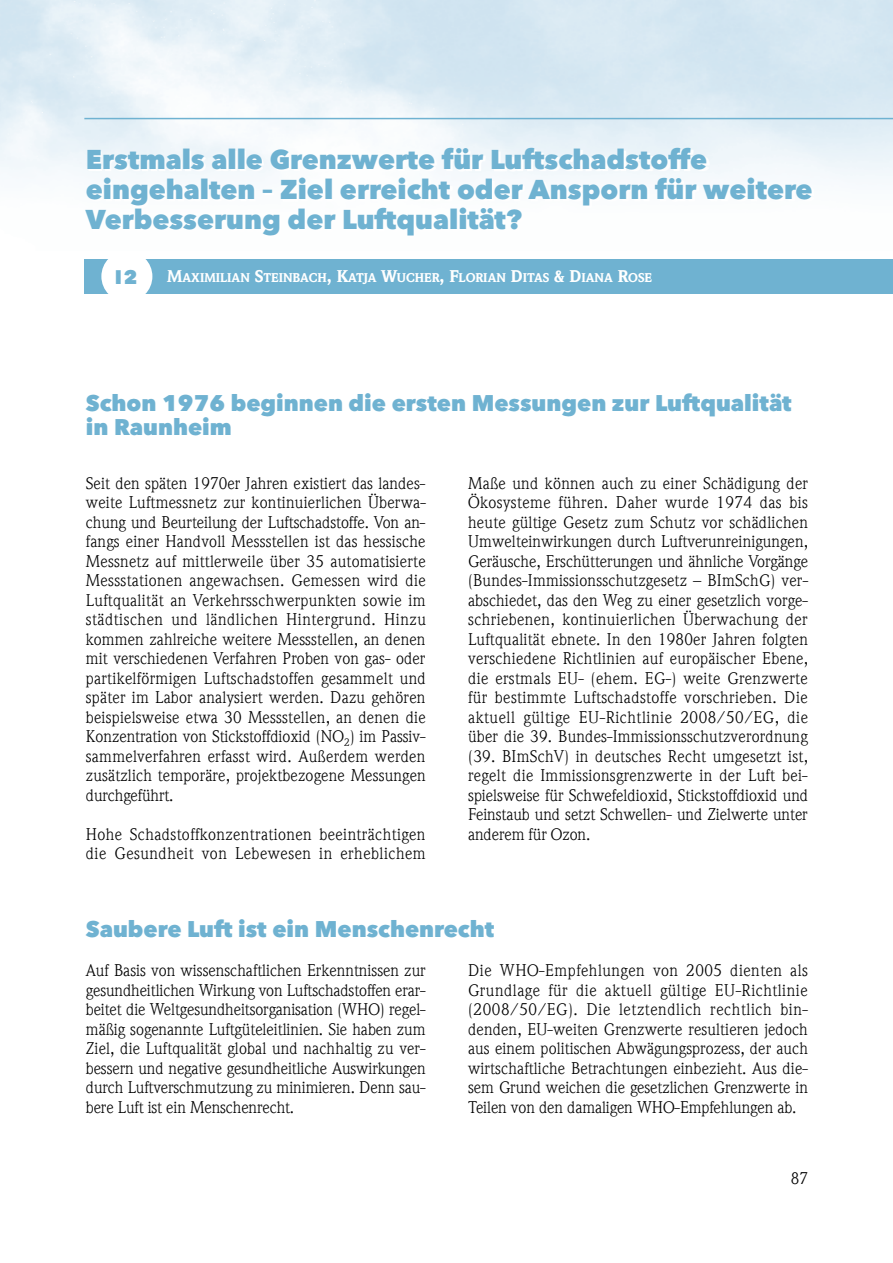
<style>
.page{position:relative;width:893px;height:1263px;background:#fff}
.page>*{position:absolute;margin:0;border:0;box-sizing:border-box;transform-origin:0 0}
.t1{font:800 27px/30px "Avenir Next LT Pro";color:#6fb2d1}
.t2{font:800 22.5px/24px "Avenir Next LT Pro";color:#6fb2d1}
.t3{font:800 19.5px "Avenir Next LT Pro";color:#6fb2d1}
.t4{font:16.5px/19.5px "ITC Weidemann Com";letter-spacing:-.005em;color:#000;text-align:justify}
.t5{font:16.5px/19.5px "ITC Weidemann Com";letter-spacing:.025em;color:#000}
.t6{font:900 12.3px "ITC Weidemann Com";color:#fff}
.s1{font-size:16.5px}
</style>
<div class="page">
<hr style="left:84px;top:118px;width:809px;height:1px;background:#6fb2d1">
<div style="left:84px;top:259px;width:809px;height:34px;background:#6fb2d1"></div>
<div style="left:101px;top:251px;width:51px;height:51px;background:#fff;border-radius:50%"></div>
<h1 class="t1" style="left:86px;top:145px;width:728px">Erstmals alle Grenzwerte für Luftschadstoffe eingehalten – Ziel erreicht oder Ansporn für weitere<br>Verbesserung der Luftqualität?</h1>
<p class="t3" style="left:115px;top:265px;width:24px">I2</p>
<p class="t6" style="left:167px;top:271px;width:486px"><span class="s1">M</span>AXIMILIAN <span class="s1">S</span>TEINBACH<span class="s1">, K</span>ATJA <span class="s1">W</span>UCHER<span class="s1">, F</span>LORIAN <span class="s1">D</span>ITAS <span class="s1">&amp; D</span>IANA <span class="s1">R</span>OSE</p>
<h2 class="t2" style="left:86px;top:390px;width:707px">Schon 1976 beginnen die ersten Messungen zur Luftqualität in Raunheim</h2>
<p class="t4" style="left:86px;top:473px;width:342px">Seit den späten 1970er Jahren existiert das landes&shy;weite Luftmessnetz zur kontinuierlichen Überwa&shy;chung und Beurteilung der Luftschadstoffe. Von an&shy;fangs einer Handvoll Messstellen ist das hessische Messnetz auf mittlerweile über 35 automatisierte Messstationen angewachsen. Gemessen wird die Luftqualität an Verkehrsschwerpunkten sowie im städtischen und ländlichen Hintergrund. Hinzu kommen zahlreiche weitere Messstellen, an denen mit verschiedenen Verfahren Proben von gas- oder partikelförmigen Luftschadstoffen gesammelt und später im Labor analysiert werden. Dazu gehören beispielsweise etwa 30 Messstellen, an denen die Konzentration von Stickstoffdioxid (NO<sub>2</sub>) im Passiv&shy;sammelverfahren erfasst wird. Außerdem werden zusätzlich temporäre, projektbezogene Messungen durchgeführt.</p>
<p class="t5" style="left:86px;top:824px;width:341px">Hohe Schadstoffkonzentrationen beeinträchtigen die Gesundheit von Lebewesen in erheblichem</p>
<p class="t4" style="left:468px;top:473px;width:341px">Maße und können auch zu einer Schädigung der Ökosysteme führen. Daher wurde 1974 das bis heute gültige Gesetz zum Schutz vor schädlichen Umwelteinwirkungen durch Luftverunreinigungen, Geräusche, Erschütterungen und ähnliche Vorgänge (Bundes-Immissionsschutzgesetz – BImSchG) ver&shy;abschiedet, das den Weg zu einer gesetzlich vorge&shy;schriebenen, kontinuierlichen Überwachung der Luftqualität ebnete. In den 1980er Jahren folgten verschiedene Richtlinien auf europäischer Ebene, die erstmals EU- (ehem. EG-) weite Grenzwerte für bestimmte Luftschadstoffe vorschrieben. Die aktuell gültige EU-Richtlinie 2008/50/EG, die über die 39. Bundes-Immissionsschutzverordnung (39. BImSchV) in deutsches Recht umgesetzt ist, regelt die Immissionsgrenzwerte in der Luft bei&shy;spielsweise für Schwefeldioxid, Stickstoffdioxid und Feinstaub und setzt Schwellen- und Zielwerte unter anderem für Ozon.</p>
<h2 class="t2" style="left:86px;top:917px;width:410px">Saubere Luft ist ein Menschenrecht</h2>
<p class="t4" style="left:86px;top:961px;width:341px">Auf Basis von wissenschaftlichen Erkenntnissen zur gesundheitlichen Wirkung von Luftschadstoffen erar&shy;beitet die Weltgesundheitsorganisation (WHO) regel&shy;mäßig sogenannte Luftgüteleitlinien. Sie haben zum Ziel, die Luftqualität global und nachhaltig zu ver&shy;bessern und negative gesundheitliche Auswirkungen durch Luftverschmutzung zu minimieren. Denn sau&shy;bere Luft ist ein Menschenrecht.</p>
<p class="t4" style="left:468px;top:961px;width:341px">Die WHO-Empfehlungen von 2005 dienten als Grundlage für die aktuell gültige EU-Richtlinie (2008/50/EG). Die letztendlich rechtlich bin&shy;denden, EU-weiten Grenzwerte resultieren jedoch aus einem politischen Abwägungsprozess, der auch wirtschaftliche Betrachtungen einbezieht. Aus die&shy;sem Grund weichen die gesetzlichen Grenzwerte in Teilen von den damaligen WHO-Empfehlungen ab.</p>
<p class="t4" style="left:791px;top:1169px;width:19px">87</p>
</div>
